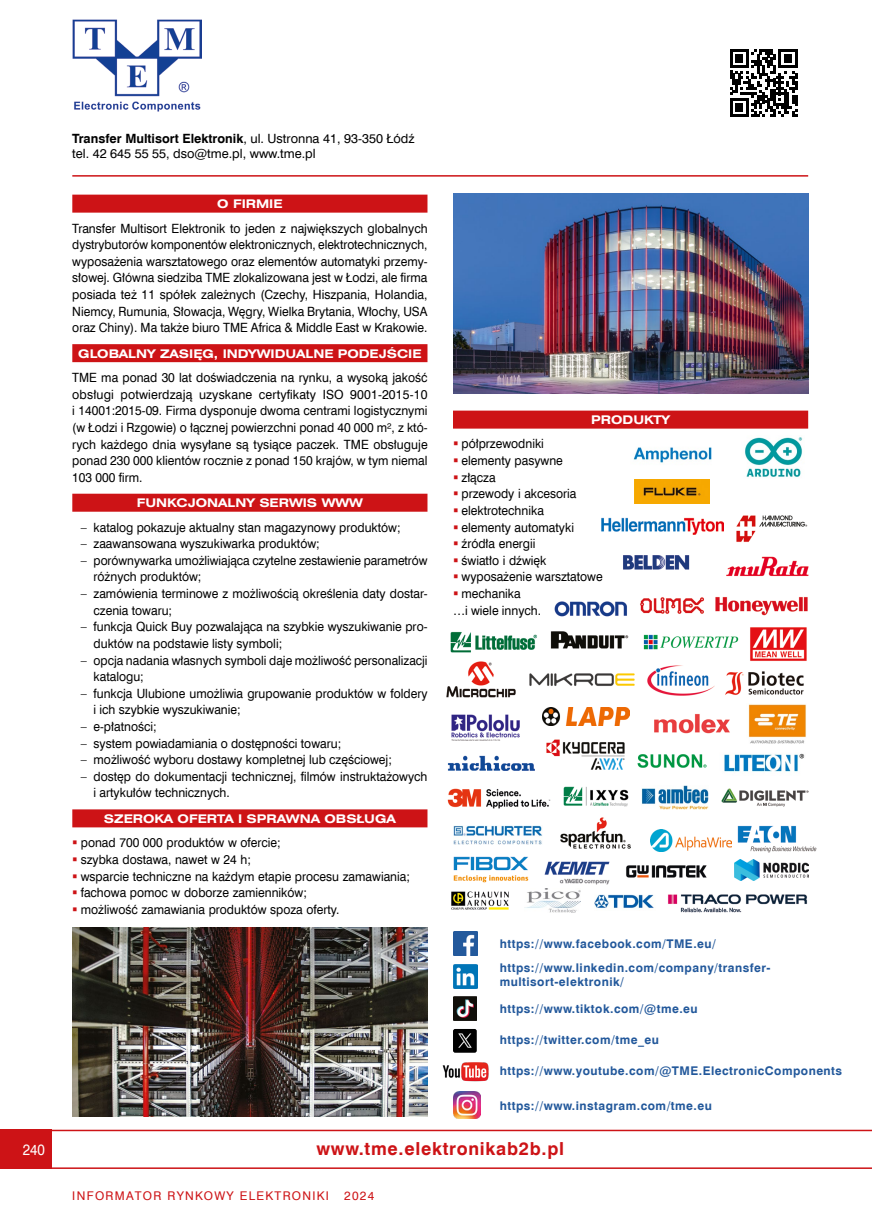
<style>
.page{position:relative;width:872px;height:1225px;background:#fff}
.page>*{position:absolute;margin:0;border:0;box-sizing:border-box;transform-origin:0 0}
.t1{font:700 18px "Swis 721 EU";letter-spacing:.04em;color:#cd1316}
.t2{font:15px "Swis 721 EU";color:#fff;scale:.9 1}
.t3{font:12.75px/16.6px "Swis 721 EU";color:#000;scale:.95 1}
.t4{font:12.75px/15px "Swis 721 EU";color:#000}
.t5{font:700 12px/13.5px "Swis 721 EU";letter-spacing:.04em;color:#22589b}
.t6{font:700 12px "Swis 721 Ex EU";color:#fff}
.t7{font:12px "Swis 721 EU";letter-spacing:.11em;color:#cd1316}
.s1{font-weight:700}
</style>
<div class="page">
<div style="left:0;top:1129px;width:51px;height:40px;background:#cd1316"></div>
<hr style="left:72px;top:175px;width:736px;height:2px;background:#cd1316">
<hr style="left:51px;top:1129px;width:821px;height:2px;background:#cd1316">
<hr style="left:51px;top:1167px;width:821px;height:2px;background:#cd1316">
<img style="left:635px;top:479px;width:74px;height:25px">
<img style="left:450px;top:631px;width:87px;height:22px">
<img style="left:446px;top:661px;width:70px;height:37px">
<img style="left:637px;top:754px;width:70px;height:14px">
<img style="left:554px;top:601px;width:73px;height:16px">
<img style="left:451px;top:715px;width:68px;height:25px">
<img style="left:724px;top:753px;width:81px;height:19px">
<img style="left:602px;top:518px;width:121px;height:16px">
<img style="left:633px;top:447px;width:79px;height:16px">
<img style="left:725px;top:671px;width:79px;height:24px">
<img style="left:647px;top:666px;width:67px;height:29px">
<img style="left:750px;top:627px;width:57px;height:34px">
<img style="left:640px;top:597px;width:64px;height:17px">
<img style="left:641px;top:786px;width:67px;height:23px">
<img style="left:560px;top:817px;width:71px;height:32px">
<img style="left:651px;top:830px;width:80px;height:21px">
<img style="left:626px;top:865px;width:81px;height:13px">
<img style="left:735px;top:859px;width:73px;height:21px">
<img style="left:643px;top:634px;width:96px;height:16px">
<img style="left:451px;top:891px;width:58px;height:19px">
<img style="left:736px;top:515px;width:72px;height:27px">
<img style="left:524px;top:888px;width:56px;height:25px">
<img style="left:594px;top:894px;width:60px;height:14px">
<img style="left:447px;top:789px;width:104px;height:19px">
<img style="left:654px;top:714px;width:76px;height:19px">
<img style="left:748px;top:704px;width:58px;height:39px">
<div style="left:72px;top:195px;width:355px;height:18px;background:#cd1316"></div>
<div style="left:72px;top:344px;width:355px;height:18px;background:#cd1316"></div>
<div style="left:72px;top:494px;width:355px;height:18px;background:#cd1316"></div>
<div style="left:72px;top:809px;width:355px;height:18px;background:#cd1316"></div>
<img style="left:72px;top:20px;width:129px;height:92px">
<img style="left:453px;top:194px;width:355px;height:199px">
<img style="left:72px;top:927px;width:355px;height:189px">
<svg style="left:730px;top:49px;width:67px;height:68px"></svg>
<img style="left:453px;top:931px;width:24px;height:24px">
<img style="left:442px;top:1062px;width:47px;height:20px">
<img style="left:745px;top:437px;width:58px;height:40px">
<div style="left:453px;top:410px;width:355px;height:18px;background:#cd1316"></div>
<img style="left:529px;top:673px;width:106px;height:13px">
<img style="left:453px;top:826px;width:89px;height:19px">
<img style="left:545px;top:861px;width:64px;height:23px">
<img style="left:550px;top:631px;width:79px;height:18px">
<img style="left:542px;top:707px;width:88px;height:18px">
<img style="left:453px;top:856px;width:75px;height:26px">
<img style="left:737px;top:826px;width:79px;height:26px">
<img style="left:453px;top:1091px;width:27px;height:27px">
<img style="left:563px;top:786px;width:66px;height:20px">
<img style="left:546px;top:739px;width:79px;height:31px">
<img style="left:715px;top:597px;width:93px;height:18px">
<img style="left:453px;top:964px;width:24px;height:24px">
<img style="left:453px;top:1029px;width:24px;height:23px">
<img style="left:453px;top:996px;width:23px;height:24px">
<img style="left:447px;top:755px;width:88px;height:16px">
<img style="left:623px;top:555px;width:67px;height:15px">
<img style="left:721px;top:788px;width:87px;height:18px">
<img style="left:726px;top:556px;width:83px;height:21px">
<img style="left:668px;top:894px;width:139px;height:19px">
<p class="t2" style="left:23px;top:1140px;width:26px">240</p>
<p class="t4" style="left:72px;top:131px;width:344px"><span class="s1">Transfer Multisort Elektronik</span>, ul. Ustronna 41, 93-350 Łódź tel. 42 645 55 55, dso@tme.pl, www.tme.pl</p>
<p class="t6" style="left:217px;top:197px;width:67px">O FIRMIE</p>
<p class="t3" style="left:72px;top:220px;width:375px;text-align:justify">Transfer Multisort Elektronik to jeden z największych globalnych dystrybutorów komponentów elektronicznych, elektrotechnicznych, wyposażenia warsztatowego oraz elementów automatyki przemy&shy;słowej. Główna siedziba TME zlokalizowana jest w Łodzi, ale firma posiada też 11 spółek zależnych (Czechy, Hiszpania, Holandia, Niemcy, Rumunia, Słowacja, Węgry, Wielka Brytania, Włochy, USA oraz Chiny). Ma także biuro TME Africa &amp; Middle East w Krakowie.</p>
<p class="t6" style="left:78px;top:346px;width:345px">GLOBALNY ZASIĘG, INDYWIDUALNE PODEJŚCIE</p>
<p class="t3" style="left:72px;top:369px;width:375px;text-align:justify">TME ma ponad 30 lat doświadczenia na rynku, a wysoką jakość obsługi potwierdzają uzyskane certyfikaty ISO 9001-2015-10 i 14001:2015-09. Firma dysponuje dwoma centrami logistycznymi (w Łodzi i Rzgowie) o łącznej powierzchni ponad 40 000 m², z któ&shy;rych każdego dnia wysyłane są tysiące paczek. TME obsługuje ponad 230 000 klientów rocznie z ponad 150 krajów, w tym niemal 103 000 firm.</p>
<p class="t6" style="left:137px;top:496px;width:228px">FUNKCJONALNY SERWIS WWW</p>
<p class="t3" style="left:81px;top:519px;width:338px">– katalog pokazuje aktualny stan magazynowy produktów;</p>
<p class="t3" style="left:81px;top:536px;width:253px">– zaawansowana wyszukiwarka produktów;</p>
<p class="t3" style="left:94px;top:552px;width:353px;text-indent:-13px">– porównywarka umożliwiająca czytelne zestawienie parametrów różnych produktów;</p>
<p class="t3" style="left:94px;top:585px;width:353px;text-indent:-13px">– zamówienia terminowe z możliwością określenia daty dostar&shy;czenia towaru;</p>
<p class="t3" style="left:94px;top:619px;width:353px;text-indent:-13px">– funkcja Quick Buy pozwalająca na szybkie wyszukiwanie pro&shy;duktów na podstawie listy symboli;</p>
<p class="t3" style="left:94px;top:652px;width:353px;text-indent:-13px">– opcja nadania własnych symboli daje możliwość personalizacji katalogu;</p>
<p class="t3" style="left:94px;top:685px;width:353px;text-indent:-13px">– funkcja Ulubione umożliwia grupowanie produktów w foldery i ich szybkie wyszukiwanie;</p>
<p class="t3" style="left:81px;top:718px;width:81px">– e-płatności;</p>
<p class="t3" style="left:81px;top:735px;width:276px">– system powiadamiania o dostępności towaru;</p>
<p class="t3" style="left:81px;top:751px;width:329px">– możliwość wyboru dostawy kompletnej lub częściowej;</p>
<p class="t3" style="left:94px;top:768px;width:353px;text-indent:-13px">– dostęp do dokumentacji technicznej, filmów instruktażowych i artykułów technicznych.</p>
<p class="t6" style="left:104px;top:811px;width:293px">SZEROKA OFERTA I SPRAWNA OBSŁUGA</p>
<p class="t3" style="left:81px;top:835px;width:348px">ponad 700 000 produktów w ofercie;<br>szybka dostawa, nawet w 24 h;<br>wsparcie techniczne na każdym etapie procesu zamawiania; fachowa pomoc w doborze zamienników;<br>możliwość zamawiania produktów spoza oferty.</p>
<p class="t6" style="left:591px;top:413px;width:80px">PRODUKTY</p>
<p class="t3" style="left:461px;top:436px;width:88px">półprzewodniki</p>
<p class="t3" style="left:461px;top:452px;width:108px">elementy pasywne</p>
<p class="t3" style="left:461px;top:469px;width:37px">złącza</p>
<p class="t3" style="left:461px;top:486px;width:123px">przewody i akcesoria</p>
<p class="t3" style="left:461px;top:502px;width:88px">elektrotechnika</p>
<p class="t3" style="left:461px;top:519px;width:120px">elementy automatyki</p>
<p class="t3" style="left:461px;top:536px;width:79px">źródła energii</p>
<p class="t3" style="left:461px;top:552px;width:91px">światło i dźwięk</p>
<p class="t3" style="left:461px;top:569px;width:150px">wyposażenie warsztatowe</p>
<p class="t3" style="left:461px;top:585px;width:64px">mechanika</p>
<p class="t3" style="left:453px;top:602px;width:94px">…i wiele innych.</p>
<p class="t5" style="left:500px;top:937px;width:218px">https://www.facebook.com/TME.eu/</p>
<p class="t5" style="left:500px;top:961px;width:272px">https://www.linkedin.com/company/transfer&shy;multisort-elektronik/</p>
<p class="t5" style="left:500px;top:1002px;width:199px">https://www.tiktok.com/@tme.eu</p>
<p class="t5" style="left:500px;top:1033px;width:161px">https://twitter.com/tme_eu</p>
<p class="t5" style="left:500px;top:1064px;width:344px">https://www.youtube.com/@TME.ElectronicComponents</p>
<p class="t5" style="left:500px;top:1099px;width:214px">https://www.instagram.com/tme.eu</p>
<h1 class="t1" style="left:316px;top:1137px;width:249px">www.tme.elektronikab2b.pl</h1>
<p class="t7" style="left:72px;top:1188px;width:258px">INFORMATOR RYNKOWY ELEKTRONIKI</p>
<p class="t7" style="left:344px;top:1188px;width:32px">2024</p>
</div>
